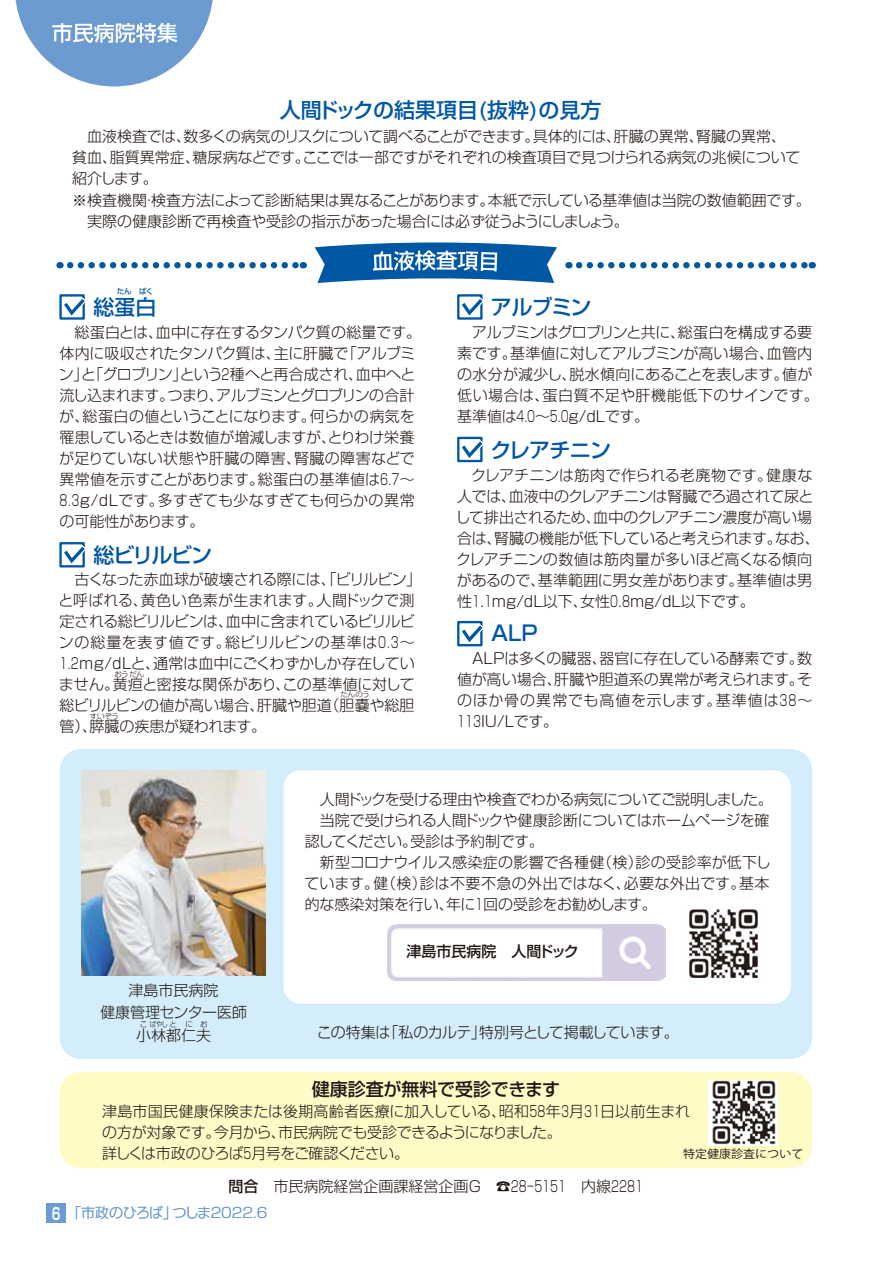
<style>
.page{position:relative;width:893px;height:1263px;background:#fff}
.page>*{position:absolute;margin:0;border:0;box-sizing:border-box;transform-origin:0 0}
.t1{font:500 21px "Shin Go Pr 6";letter-spacing:-.04em;color:#0057a4}
.t2{font:500 21px "Shin Go Pr 6";color:#0057a4}
.t3{font:500 18px "Shin Go Pr 6";letter-spacing:-.01em;color:#221815}
.t4{font:300 15px/21px "Shin Go Pr 6";letter-spacing:-.01em;color:#221815}
.t5{font:300 15px "Shin Go Pr 6";letter-spacing:.015em;color:#221815}
.t6{font:300 15px "Shin Go Pr 6";letter-spacing:-.04em;color:#221815}
.t7{font:300 15px "Shin Go Pr 6";letter-spacing:.01em;color:#221815}
.t8{font:300 15px "Shin Go Pr 6";letter-spacing:-.035em;color:#221815}
.t9{font:300 15px "Shin Go Pr 6";letter-spacing:-.03em;color:#221815}
.t10{font:500 15px "Shin Go Pr 6";color:#221815}
.t11{font:300 14.1px "Shin Go Pr 6";letter-spacing:-.02em;color:#6c9bd2}
.t12{font:11.4px "Koz Go Pro";color:#221815;scale:1.05 1}
.t13{font:300 7.5px "Shin Go Pr 6";letter-spacing:.09em;color:#221815}
.t14{font:500 7.5px "Shin Go Pr 6";color:#0057a4}
.t15{font:300 7.2px "Shin Go Pr 6";letter-spacing:-.02em;color:#221815;scale:1.05 1}
.s1{font-weight:500}
.s2{font-family:"Shin Go Pr 6 De";font-weight:700;font-size:16.5px;color:#fff}
</style>
<div class="page">
<div style="left:60px;top:749px;width:752px;height:310px;background:#d3edfb;border-radius:21px"></div>
<div style="left:60px;top:1072px;width:752px;height:96px;background:#fffbc7;border-radius:21px"></div>
<div style="left:283px;top:770px;width:508px;height:234px;background:#fff;border-radius:17px"></div>
<img style="left:388px;top:925px;width:277px;height:56px">
<img style="left:82px;top:771px;width:184px;height:204px">
<img style="left:689px;top:909px;width:69px;height:70px">
<img style="left:709px;top:1080px;width:69px;height:65px">
<svg style="left:315px;top:242px;width:242px;height:41px"></svg>
<div style="left:59px;top:294px;width:26px;height:26px;border:2px solid #0057a4"></div>
<svg style="left:61px;top:296px;width:24px;height:23px"></svg>
<div style="left:457px;top:294px;width:26px;height:26px;border:2px solid #0057a4"></div>
<svg style="left:458px;top:296px;width:25px;height:23px"></svg>
<div style="left:457px;top:437px;width:26px;height:25px;border:2px solid #0057a4"></div>
<svg style="left:458px;top:438px;width:25px;height:23px"></svg>
<div style="left:457px;top:621px;width:26px;height:25px;border:2px solid #0057a4"></div>
<svg style="left:458px;top:622px;width:25px;height:23px"></svg>
<div style="left:59px;top:542px;width:26px;height:25px;border:2px solid #0057a4"></div>
<svg style="left:61px;top:543px;width:24px;height:24px"></svg>
<svg style="left:70px;top:262px;width:234px;height:6px"></svg>
<svg style="left:579px;top:262px;width:227px;height:6px"></svg>
<svg style="left:15px;top:0;width:198px;height:86px"></svg>
<div style="left:47px;top:1203px;width:19px;height:19px;background:#6c9bd2"></div>
<h1 class="t2" style="left:280px;top:93px;width:323px">人間ドックの結果項目(抜粋)の見方</h1>
<p class="t4" style="left:72px;top:124px;width:730px;text-indent:15px">血液検査では、数多くの病気のリスクについて調べることができます。具体的には、肝臓の異常、腎臓の異常、貧血、脂質異常症、糖尿病などです。ここでは一部ですがそれぞれの検査項目で見つけられる病気の兆候について紹介します。</p>
<p class="t4" style="left:87px;top:189px;width:725px;text-indent:-15px">※検査機関·検査方法によって診断結果は異なることがあります。本紙で示している基準値は当院の数値範囲です。実際の健康診断で再検査や受診の指示があった場合には必ず従うようにしましょう。</p>
<p class="t14" style="left:117px;top:285px;width:38px">たん　ぱく</p>
<h1 class="t1" style="left:94px;top:290px;width:64px">総蛋白</h1>
<p class="t4" style="left:59px;top:320px;width:364px;text-indent:16px">総蛋白とは、血中に存在するタンパク質の総量です。体内に吸収されたタンパク質は、主に肝臓で「アルブミン」と「グロブリン」という2種へと再合成され、血中へと流し込まれます。つまり、アルブミンとグロブリンの合計が、総蛋白の値ということになります。何らかの病気を罹患しているときは数値が増減しますが、とりわけ栄養が足りていない状態や肝臓の障害、腎臓の障害などで異常値を示すことがあります。総蛋白の基準値は6.7～<br>8.3g/dLです。多すぎても少なすぎても何らかの異常の可能性があります。</p>
<h1 class="t1" style="left:94px;top:537px;width:120px">総ビリルビン</h1>
<p class="t4" style="left:59px;top:567px;width:364px;text-indent:16px">古くなった赤血球が破壊される際には、「ビリルビン」と呼ばれる、黄色い色素が生まれます。人間ドックで測定される総ビリルビンは、血中に含まれているビリルビンの総量を表す値です。総ビリルビンの基準は0.3～<br>1.2mg/dLと、通常は血中にごくわずかしか存在していません。黄疸と密接な関係があり、この基準値に対して総ビリルビンの値が高い場合、肝臓や胆道（胆嚢や総胆管）、膵臓の疾患が疑われます。</p>
<p class="t15" style="left:114px;top:668px;width:30px">おうだん</p>
<p class="t15" style="left:341px;top:688px;width:29px">たんのう</p>
<p class="t15" style="left:90px;top:710px;width:29px">すいぞう</p>
<h1 class="t1" style="left:491px;top:290px;width:102px">アルブミン</h1>
<p class="t4" style="left:457px;top:320px;width:363px;text-indent:15px">アルブミンはグロブリンと共に、総蛋白を構成する要素です。基準値に対してアルブミンが高い場合、血管内の水分が減少し、脱水傾向にあることを表します。値が低い場合は、蛋白質不足や肝機能低下のサインです。基準値は4.0～5.0g/dLです。</p>
<h1 class="t1" style="left:490px;top:432px;width:122px">クレアチニン</h1>
<p class="t4" style="left:455px;top:463px;width:366px;text-indent:16px">クレアチニンは筋肉で作られる老廃物です。健康な人では、血液中のクレアチニンは腎臓でろ過されて尿として排出されるため、血中のクレアチニン濃度が高い場合は、腎臓の機能が低下していると考えられます。なお、クレアチニンの数値は筋肉量が多いほど高くなる傾向があるので、基準範囲に男女差があります。基準値は男性1.1mg/dL以下、女性0.8mg/dL以下です。</p>
<h1 class="t1" style="left:491px;top:616px;width:48px">ALP</h1>
<p class="t4" style="left:457px;top:646px;width:357px;text-align:justify;text-indent:15px">ALPは多くの臓器、器官に存在している酵素です。数値が高い場合、肝臓や胆道系の異常が考えられます。そのほか骨の異常でも高値を示します。基準値は38～113IU/Lです。</p>
<p class="t6" style="left:320px;top:787px;width:455px">人間ドックを受ける理由や検査でわかる病気についてご説明しました。</p>
<p class="t4" style="left:320px;top:809px;width:451px">当院で受けられる人間ドックや健康診断についてはホームページを確</p>
<p class="t9" style="left:305px;top:829px;width:241px">認してください。受診は予約制です。</p>
<p class="t7" style="left:320px;top:850px;width:452px">新型コロナウイルス感染症の影響で各種健（検）診の受診率が低下し</p>
<p class="t5" style="left:304px;top:871px;width:467px">ています。健（検）診は不要不急の外出ではなく、必要な外出です。基本</p>
<p class="t4" style="left:305px;top:893px;width:354px">的な感染対策を行い、年に1回の受診をお勧めします。</p>
<p class="t4" style="left:100px;top:977px;width:149px;line-height:22.5px;text-align:center">津島市民病院<br>健康管理センター医師小林都仁夫</p>
<p class="t13" style="left:140px;top:1018px;width:69px">こばやしと に お</p>
<p class="t10" style="left:406px;top:939px;width:174px">津島市民病院　人間ドック</p>
<p class="t8" style="left:317px;top:1020px;width:364px">この特集は「私のカルテ」特別号として掲載しています。</p>
<p class="t3" style="left:312px;top:1074px;width:250px">健康診査が無料で受診できます</p>
<p class="t4" style="left:102px;top:1099px;width:590px">津島市国民健康保険または後期高齢者医療に加入している、昭和58年3月31日以前生まれの方が対象です。今月から、市民病院でも受診できるようになりました。<br>詳しくは市政のひろば5月号をご確認ください。</p>
<p class="t12" style="left:683px;top:1147px;width:116px">特定健康診査について</p>
<p class="t4" style="left:229px;top:1174px;width:416px"><span class="s1">問合</span>　市民病院経営企画課経営企画G　☎28-5151　内線2281</p>
<p class="t11" style="left:52px;top:1201px;width:217px"><span class="s2">6</span> 「市政のひろば」つしま2022.6</p>
</div>
